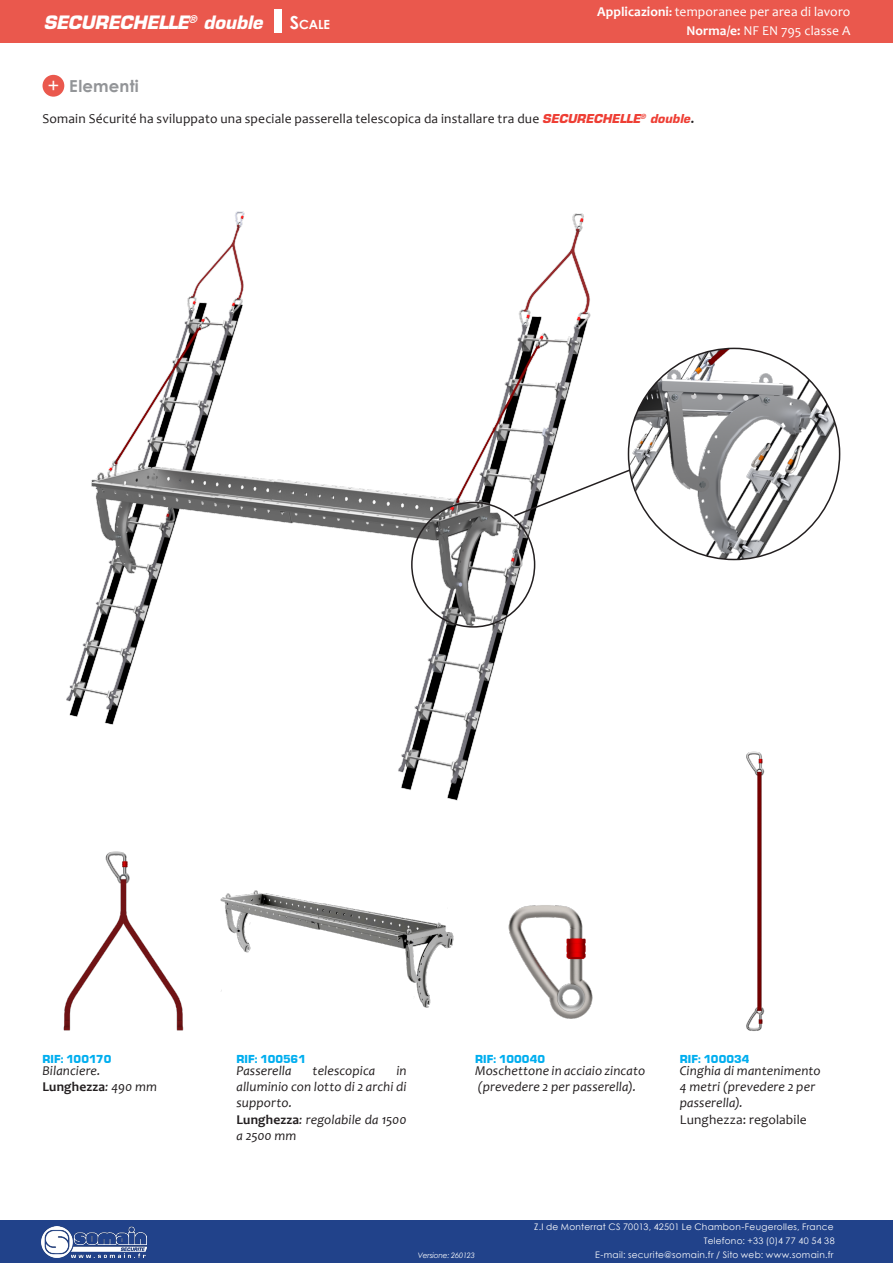
<style>
.page{position:relative;width:893px;height:1263px;background:#fff}
.page>*{position:absolute;margin:0;border:0;box-sizing:border-box;transform-origin:0 0}
.t1{font:19.5px "Eurostile";color:#fff}
.t2{font:italic 700 18px "Eurostile LT Std";letter-spacing:-.01em;color:#fff}
.t3{font:700 16.5px "Century Gothic";letter-spacing:.01em;color:#939598}
.t4{font:italic 13.5px/16.2px "Candara";letter-spacing:.01em;color:#231f20}
.t5{font:13.5px "Candara";letter-spacing:.01em;color:#231f20}
.t6{font:13.5px/18.9px "Candara";letter-spacing:.01em;color:#fff;text-align:right}
.t7{font:700 13.5px "Candara";letter-spacing:.01em;color:#231f20}
.t8{font:700 12.6px "Century Gothic";color:#fff}
.t9{font:900 12px "Eurostile Becker";letter-spacing:.005em;color:#00aeef}
.t10{font:9px/13.8px "Century Gothic";letter-spacing:.03em;color:#fff;text-align:right}
.t11{font:italic 7.5px "Century Gothic";letter-spacing:-.025em;color:#fff}
.s1{font-size:18px}
.s2{font-weight:700}
.s3{font-weight:700;font-size:12px}
.s4{font-family:"Eurostile LT Std";font-weight:700;font-style:italic;font-size:12px;color:#ee3e34}
.s5{font-weight:400;font-style:italic}
.s6{font-weight:700;font-style:normal}
</style>
<div class="page">
<div style="left:0;top:0;width:893px;height:43px;background:#ea584d"></div>
<div style="left:275px;top:10px;width:7px;height:23px;background:#fff"></div>
<div style="left:0;top:1220px;width:893px;height:43px;background:#21428a"></div>
<img style="left:42px;top:1226px;width:104px;height:31px">
<div style="left:43px;top:75px;width:21px;height:22px;background:#ea584d;border-radius:50%"></div>
<img style="left:66px;top:211px;width:525px;height:590px">
<img style="left:628px;top:348px;width:212px;height:211px;border-radius:106px">
<svg style="left:512px;top:468px;width:119px;height:50px"></svg>
<img style="left:220px;top:890px;width:234px;height:118px">
<img style="left:63px;top:851px;width:121px;height:180px">
<img style="left:508px;top:905px;width:66px;height:114px">
<img style="left:574px;top:745px;width:191px;height:286px">
<h2 class="t2" style="left:43px;top:11px;width:221px">SECURECHELLE<sup>®</sup> double</h2>
<p class="t8" style="left:290px;top:14px;width:42px"><span class="s1">S</span>CALE</p>
<p class="t6" style="left:597px;top:2px;width:255px"><span class="s2">Applicazioni</span><span class="s3">:</span> temporanee per area di lavoro<br><span class="s2">Norma/e:</span> NF EN 795 classe A</p>
<p class="t1" style="left:48px;top:72px;width:13px">+</p>
<p class="t3" style="left:69px;top:73px;width:71px">Elementi</p>
<p class="t5" style="left:43px;top:110px;width:653px">Somain Sécurité ha sviluppato una speciale passerella telescopica da installare tra due <span class="s4">SECURECHELLE</span><sup>®</sup> <span class="s4">double</span><span class="s2">.</span></p>
<p class="t9" style="left:43px;top:1052px;width:70px">RIF: 100170</p>
<p class="t4" style="left:43px;top:1062px;width:60px">Bilanciere.</p>
<p class="t7" style="left:43px;top:1078px;width:116px">Lunghezza<span class="s5">: 490 mm</span></p>
<p class="t9" style="left:237px;top:1052px;width:71px">RIF: 100561</p>
<p class="t9" style="left:475px;top:1052px;width:71px">RIF: 100040</p>
<p class="t9" style="left:680px;top:1052px;width:71px">RIF: 100034</p>
<p class="t4" style="left:237px;top:1062px;width:57px">Passerella</p>
<p class="t4" style="left:313px;top:1062px;width:64px">telescopica</p>
<p class="t4" style="left:237px;top:1062px;width:172px;text-align:justify;text-indent:160px">in alluminio con lotto di 2 archi di supporto.</p>
<p class="t4" style="left:237px;top:1111px;width:172px"><span class="s6">Lunghezza</span>: regolabile da 1500 a 2500 mm</p>
<p class="t4" style="left:475px;top:1062px;width:172px">Moschettone in acciaio zincato</p>
<p class="t4" style="left:478px;top:1078px;width:160px">(prevedere 2 per passerella).</p>
<p class="t4" style="left:680px;top:1062px;width:142px">Cinghia di mantenimento<br>4 metri (prevedere 2 per passerella).</p>
<p class="t5" style="left:680px;top:1111px;width:129px">Lunghezza: regolabile</p>
<p class="t10" style="left:534px;top:1220px;width:302px">Z.I de Monterrat CS 70013, 42501 Le Chambon-Feugerolles, France<br>Telefono: +33 (0)4 77 40 54 38</p>
<p class="t11" style="left:418px;top:1250px;width:59px">Versione: 260123</p>
<p class="t10" style="left:595px;top:1248px;width:240px">E-mail: securite@somain.fr / Sito web: www.somain.fr</p>
</div>
